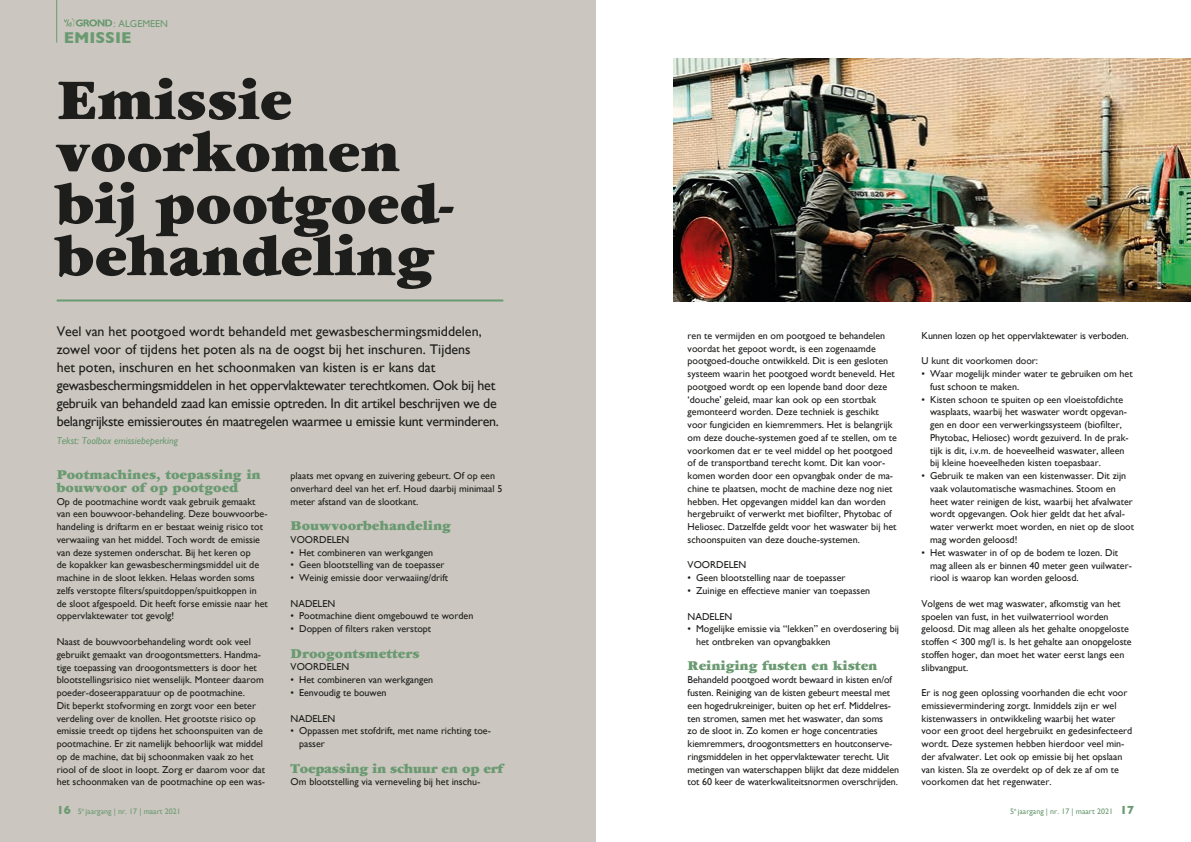
<style>
.page{position:relative;width:1191px;height:842px;background:#fff}
.page>*{position:absolute;margin:0;border:0;box-sizing:border-box;transform-origin:0 0}
.t1{font:900 60px/52px "Garamond";color:#1d1d1b}
.t2{font:700 16px "Gill Sans";color:#6a9a71}
.t3{font:14px/18px "Gill Sans";letter-spacing:-.02em;color:#1d1d1b}
.t4{font:900 14px/12.8px "Garamond";color:#6a9a71}
.t5{font:900 14px "Garamond";letter-spacing:-.02em;color:#6a9a71}
.t6{font:10px/12.8px "Gill Sans";color:#1d1d1b}
.t7{font:italic 10px "Gill Sans";color:#6a9a71}
.t8{font:10px "Gill Sans";color:#6a9a71}
.t9{font:8px "Gill Sans";color:#6a9a71}
.s1{font-weight:700;font-size:12px}
</style>
<div class="page">
<div style="left:0;top:0;width:595px;height:842px;background:#cbc6bf"></div>
<img style="left:673px;top:58px;width:518px;height:243px">
<hr style="left:57px;top:299px;width:446px;height:2px;background:#6a9a71">
<hr style="left:56px;top:0;width:1px;height:43px;background:#6a9a71">
<svg style="left:64px;top:18px;width:48px;height:9px"></svg>
<p class="t8" style="left:113px;top:17px;width:56px">: ALGEMEEN</p>
<h2 class="t2" style="left:64px;top:24px;width:69px">EMISSIE</h2>
<h1 class="t1" style="left:57px;top:74px;width:398px">Emissie voorkomen bij pootgoed&shy;behandeling</h1>
<p class="t3" style="left:57px;top:322px;width:444px">Veel van het pootgoed wordt behandeld met gewasbeschermingsmiddelen, zowel voor of tijdens het poten als na de oogst bij het inschuren. Tijdens<br>het poten, inschuren en het schoonmaken van kisten is er kans dat gewasbeschermingsmiddelen in het oppervlaktewater terechtkomen. Ook bij het gebruik van behandeld zaad kan emissie optreden. In dit artikel beschrijven we de belangrijkste emissieroutes én maatregelen waarmee u emissie kunt verminderen.</p>
<p class="t7" style="left:57px;top:435px;width:123px">Tekst: Toolbox emissiebeperking</p>
<h3 class="t4" style="left:57px;top:468px;width:205px">Pootmachines, toepassing in bouwvoor of op pootgoed</h3>
<p class="t6" style="left:57px;top:495px;width:213px">Op de pootmachine wordt vaak gebruik gemaakt van een bouwvoor-behandeling. Deze bouwvoorbe&shy;handeling is driftarm en er bestaat weinig risico tot verwaaiing van het middel. Toch wordt de emissie van deze systemen onderschat. Bij het keren op<br>de kopakker kan gewasbeschermingsmiddel uit de machine in de sloot lekken. Helaas worden soms zelfs verstopte filters/spuitdoppen/spuitkoppen in de sloot afgespoeld. Dit heeft forse emissie naar het oppervlaktewater tot gevolg!</p>
<p class="t6" style="left:57px;top:635px;width:210px">Naast de bouwvoorbehandeling wordt ook veel gebruikt gemaakt van droogontsmetters. Handma&shy;tige toepassing van droogontsmetters is door het blootstellingsrisico niet wenselijk. Monteer daarom poeder-doseerapparatuur op de pootmachine.<br>Dit beperkt stofvorming en zorgt voor een beter verdeling over de knollen. Het grootste risico op emissie treedt op tijdens het schoonspuiten van de pootmachine. Er zit namelijk behoorlijk wat middel op de machine, dat bij schoonmaken vaak zo het riool of de sloot in loopt. Zorg er daarom voor dat het schoonmaken van de pootmachine op een was-</p>
<p class="t6" style="left:291px;top:469px;width:213px">plaats met opvang en zuivering gebeurt. Of op een onverhard deel van het erf. Houd daarbij minimaal 5 meter afstand van de slootkant.</p>
<h3 class="t4" style="left:291px;top:519px;width:162px">Bouwvoorbehandeling</h3>
<p class="t6" style="left:291px;top:533px;width:60px">VOORDELEN</p>
<p class="t6" style="left:291px;top:546px;width:144px">• Het combineren van werkgangen</p>
<p class="t6" style="left:291px;top:558px;width:155px">• Geen blootstelling van de toepasser</p>
<p class="t6" style="left:291px;top:571px;width:159px">• Weinig emissie door verwaaiing/drift</p>
<p class="t6" style="left:291px;top:597px;width:46px">NADELEN</p>
<p class="t6" style="left:291px;top:610px;width:184px">• Pootmachine dient omgebouwd te worden</p>
<p class="t6" style="left:291px;top:622px;width:142px">• Doppen of filters raken verstopt</p>
<h3 class="t4" style="left:291px;top:647px;width:131px">Droogontsmetters</h3>
<p class="t6" style="left:291px;top:661px;width:60px">VOORDELEN</p>
<p class="t6" style="left:291px;top:673px;width:144px">• Het combineren van werkgangen</p>
<p class="t6" style="left:291px;top:686px;width:97px">• Eenvoudig te bouwen</p>
<p class="t6" style="left:291px;top:712px;width:46px">NADELEN</p>
<p class="t6" style="left:299px;top:724px;width:193px;text-indent:-8px">• Oppassen met stofdrift, met name richting toe&shy;passer</p>
<h3 class="t5" style="left:291px;top:760px;width:214px">Toepassing in schuur en op erf</h3>
<p class="t6" style="left:291px;top:775px;width:191px">Om blootstelling via verneveling bij het inschu-</p>
<p class="t6" style="left:687px;top:329px;width:211px">ren te vermijden en om pootgoed te behandelen voordat het gepoot wordt, is een zogenaamde pootgoed-douche ontwikkeld. Dit is een gesloten systeem waarin het pootgoed wordt beneveld. Het pootgoed wordt op een lopende band door deze ‘douche’ geleid, maar kan ook op een stortbak gemonteerd worden. Deze techniek is geschikt voor fungiciden en kiemremmers. Het is belangrijk om deze douche-systemen goed af te stellen, om te voorkomen dat er te veel middel op het pootgoed of de transportband terecht komt. Dit kan voor&shy;komen worden door een opvangbak onder de ma&shy;chine te plaatsen, mocht de machine deze nog niet hebben. Het opgevangen middel kan dan worden hergebruikt of verwerkt met biofilter, Phytobac of Heliosec. Datzelfde geldt voor het waswater bij het schoonspuiten van deze douche-systemen.</p>
<p class="t6" style="left:687px;top:559px;width:60px">VOORDELEN</p>
<p class="t6" style="left:687px;top:571px;width:159px">• Geen blootstelling naar de toepasser</p>
<p class="t6" style="left:687px;top:584px;width:184px">• Zuinige en effectieve manier van toepassen</p>
<p class="t6" style="left:687px;top:610px;width:46px">NADELEN</p>
<p class="t6" style="left:696px;top:622px;width:204px;text-indent:-8px">• Mogelijke emissie via “lekken” en overdosering bij het ontbreken van opvangbakken</p>
<h3 class="t4" style="left:687px;top:660px;width:191px">Reiniging fusten en kisten</h3>
<p class="t6" style="left:687px;top:673px;width:213px">Behandeld pootgoed wordt bewaard in kisten en/of fusten. Reiniging van de kisten gebeurt meestal met een hogedrukreiniger, buiten op het erf. Middelres&shy;ten stromen, samen met het waswater, dan soms<br>zo de sloot in. Zo komen er hoge concentraties kiemremmers, droogontsmetters en houtconserve&shy;ringsmiddelen in het oppervlaktewater terecht. Uit metingen van waterschappen blijkt dat deze middelen tot 60 keer de waterkwaliteitsnormen overschrijden.</p>
<p class="t6" style="left:921px;top:329px;width:208px">Kunnen lozen op het oppervlaktewater is verboden.</p>
<p class="t6" style="left:921px;top:354px;width:118px">U kunt dit voorkomen door:</p>
<p class="t6" style="left:930px;top:367px;width:204px;text-indent:-8px">• Waar mogelijk minder water te gebruiken om het fust schoon te maken.</p>
<p class="t6" style="left:930px;top:393px;width:200px;text-indent:-8px">• Kisten schoon te spuiten op een vloeistofdichte wasplaats, waarbij het waswater wordt opgevan&shy;gen en door een verwerkingssysteem (biofilter, Phytobac, Heliosec) wordt gezuiverd. In de prak&shy;tijk is dit, i.v.m. de hoeveelheid waswater, alleen bij kleine hoeveelheden kisten toepasbaar.</p>
<p class="t6" style="left:930px;top:469px;width:205px;text-indent:-8px">• Gebruik te maken van een kistenwasser. Dit zijn vaak volautomatische wasmachines. Stoom en heet water reinigen de kist, waarbij het afvalwater wordt opgevangen. Ook hier geldt dat het afval&shy;water verwerkt moet worden, en niet op de sloot mag worden geloosd!</p>
<p class="t6" style="left:930px;top:546px;width:203px;text-indent:-8px">• Het waswater in of op de bodem te lozen. Dit mag alleen als er binnen 40 meter geen vuilwater&shy;riool is waarop kan worden geloosd.</p>
<p class="t6" style="left:921px;top:597px;width:211px">Volgens de wet mag waswater, afkomstig van het spoelen van fust, in het vuilwaterriool worden geloosd. Dit mag alleen als het gehalte onopgeloste stoffen &lt; 300 mg/l is. Is het gehalte aan onopgeloste stoffen hoger, dan moet het water eerst langs een slibvangput.</p>
<p class="t6" style="left:921px;top:686px;width:212px">Er is nog geen oplossing voorhanden die echt voor emissievermindering zorgt. Inmiddels zijn er wel kistenwassers in ontwikkeling waarbij het water voor een groot deel hergebruikt en gedesinfecteerd wordt. Deze systemen hebben hierdoor veel min&shy;der afvalwater. Let ook op emissie bij het opslaan van kisten. Sla ze overdekt op of dek ze af om te voorkomen dat het regenwater.</p>
<p class="t9" style="left:57px;top:806px;width:126px"><span class="s1">16</span> 5<sup>e</sup> jaargang | nr. 17 | maart 2021</p>
<p class="t9" style="left:1010px;top:806px;width:126px">5<sup>e</sup> jaargang | nr. 17 | maart 2021 <span class="s1">17</span></p>
</div>
